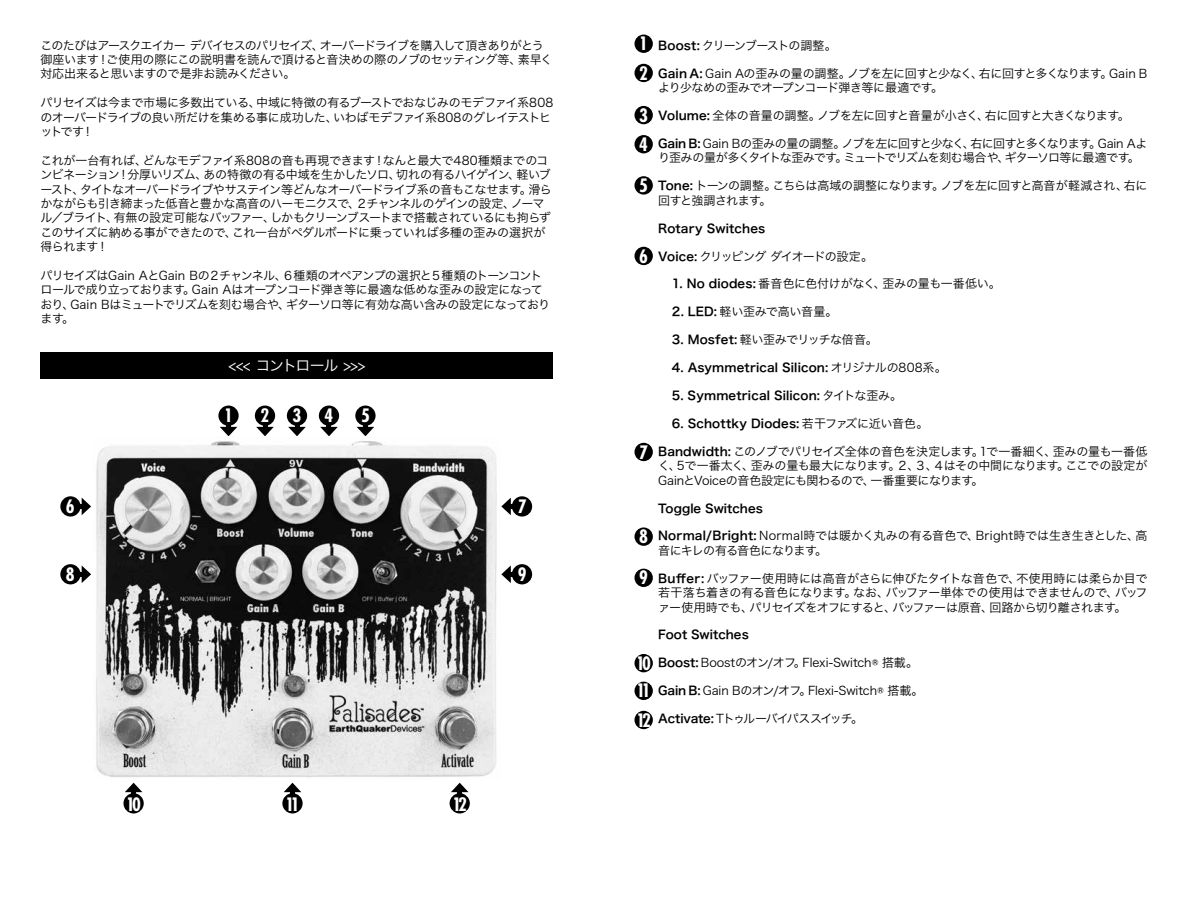
<style>
.page{position:relative;width:1188px;height:918px;background:#fff}
.page>*{position:absolute;margin:0;border:0;box-sizing:border-box;transform-origin:0 0}
.t1{font:700 condensed 18px/28.3px "Futura Std";letter-spacing:-.175em;color:#fff}
.t2{font:15px "Hira Kaku Pro W3";letter-spacing:-.095em;color:#fff}
.t3{font:12px/14.4px "Hira Kaku Pro W3";letter-spacing:-.04em;color:#000}
.t4{font:12px "Hira Kaku Pro W6";letter-spacing:.01em;color:#000}
.t5{font:12px/14.4px "Hira Kaku Pro W3";letter-spacing:-.015em;color:#000}
.t6{font:12px "Hira Kaku Pro W3";letter-spacing:-.01em;color:#000}
.t7{font:12px "Hira Kaku Pro W3";letter-spacing:-.02em;color:#000}
.t8{font:12px "Hira Kaku Pro W3";letter-spacing:-.1em;color:#000}
.t9{font:12px "Hira Kaku Pro W3";letter-spacing:-.085em;color:#000}
.t10{font:12px "Hira Kaku Pro W3";letter-spacing:-.08em;color:#000}
.s1{font-family:"Hira Kaku Pro W6"}
.s2{font-family:"Hira Kaku Pro W3"}
</style>
<div class="page">
<div style="left:634px;top:35px;width:19px;height:18px;background:#000;border-radius:50%"></div>
<div style="left:634px;top:64px;width:19px;height:18px;background:#000;border-radius:50%"></div>
<div style="left:634px;top:106px;width:19px;height:18px;background:#000;border-radius:50%"></div>
<div style="left:634px;top:135px;width:19px;height:18px;background:#000;border-radius:50%"></div>
<div style="left:634px;top:176px;width:19px;height:19px;background:#000;border-radius:50%"></div>
<div style="left:634px;top:247px;width:19px;height:18px;background:#000;border-radius:50%"></div>
<div style="left:634px;top:443px;width:19px;height:18px;background:#000;border-radius:50%"></div>
<div style="left:634px;top:527px;width:19px;height:19px;background:#000;border-radius:50%"></div>
<div style="left:634px;top:569px;width:19px;height:18px;background:#000;border-radius:50%"></div>
<div style="left:634px;top:654px;width:19px;height:18px;background:#000;border-radius:50%"></div>
<div style="left:634px;top:682px;width:19px;height:18px;background:#000;border-radius:50%"></div>
<div style="left:634px;top:711px;width:19px;height:18px;background:#000;border-radius:50%"></div>
<div style="left:40px;top:352px;width:514px;height:27px;background:#000"></div>
<svg style="left:284px;top:783px;width:17px;height:10px"></svg>
<div style="left:282px;top:793px;width:21px;height:20px;background:#000;border-radius:50%"></div>
<svg style="left:125px;top:783px;width:17px;height:10px"></svg>
<div style="left:123px;top:793px;width:21px;height:20px;background:#000;border-radius:50%"></div>
<svg style="left:451px;top:783px;width:18px;height:11px"></svg>
<div style="left:450px;top:793px;width:20px;height:20px;background:#000;border-radius:50%"></div>
<svg style="left:220px;top:426px;width:17px;height:10px"></svg>
<div style="left:218px;top:406px;width:21px;height:20px;background:#000;border-radius:50%"></div>
<svg style="left:256px;top:425px;width:18px;height:11px"></svg>
<div style="left:255px;top:406px;width:20px;height:20px;background:#000;border-radius:50%"></div>
<svg style="left:288px;top:425px;width:18px;height:11px"></svg>
<div style="left:287px;top:406px;width:20px;height:20px;background:#000;border-radius:50%"></div>
<svg style="left:320px;top:425px;width:18px;height:11px"></svg>
<div style="left:319px;top:406px;width:20px;height:20px;background:#000;border-radius:50%"></div>
<svg style="left:357px;top:426px;width:17px;height:10px"></svg>
<div style="left:355px;top:406px;width:21px;height:20px;background:#000;border-radius:50%"></div>
<img style="left:96px;top:441px;width:401px;height:336px">
<svg style="left:81px;top:498px;width:10px;height:17px"></svg>
<div style="left:60px;top:496px;width:21px;height:21px;background:#000;border-radius:50%"></div>
<svg style="left:80px;top:565px;width:11px;height:18px"></svg>
<div style="left:60px;top:564px;width:21px;height:20px;background:#000;border-radius:50%"></div>
<svg style="left:501px;top:498px;width:12px;height:17px"></svg>
<div style="left:512px;top:496px;width:20px;height:21px;background:#000;border-radius:50%"></div>
<svg style="left:501px;top:565px;width:12px;height:18px"></svg>
<div style="left:512px;top:564px;width:20px;height:20px;background:#000;border-radius:50%"></div>
<p class="t3" style="left:40px;top:37px;width:514px">このたびはアースクエイカー デバイセスのパリセイズ、オーバードライブを購入して頂きありがとう御座います！ご使用の際にこの説明書を読んで頂けると音決めの際のノブのセッティング等、素早く対応出来ると思いますので是非お読みください。</p>
<p class="t3" style="left:40px;top:95px;width:514px">パリセイズは今まで市場に多数出ている、中域に特徴の有るブーストでおなじみのモデファイ系808のオーバードライブの良い所だけを集める事に成功した、いわばモデファイ系808のグレイテストヒットです！</p>
<p class="t3" style="left:40px;top:152px;width:513px">これが一台有れば、どんなモデファイ系808の音も再現できます！なんと最大で480種類までのコンビネーション！分厚いリズム、あの特徴の有る中域を生かしたソロ、切れの有るハイゲイン、軽いブースト、タイトなオーバードライブやサステイン等どんなオーバードライブ系の音もこなせます。滑らかながらも引き締まった低音と豊かな高音のハーモニクスで、２チャンネルのゲインの設定、ノーマル／ブライト、有無の設定可能なバッファー、しかもクリーンブスートまで搭載されているにも拘らずこのサイズに納める事ができたので、これ一台がペダルボードに乗っていれば多種の歪みの選択が得られます！</p>
<p class="t3" style="left:40px;top:268px;width:511px">パリセイズはGain AとGain Bの２チャンネル、６種類のオペアンプの選択と５種類のトーンコントロールで成り立っております。Gain Aはオープンコード弾き等に最適な低めな歪みの設定になっており、Gain Bはミュートでリズムを刻む場合や、ギターソロ等に有効な高い含みの設定になっております。</p>
<p class="t2" style="left:229px;top:352px;width:138px">&lt;&lt;&lt; コントロール &gt;&gt;&gt;</p>
<h1 class="t1" style="left:66px;top:492px;width:10px">6</h1>
<h1 class="t1" style="left:66px;top:560px;width:10px">8</h1>
<h1 class="t1" style="left:224px;top:402px;width:10px">1</h1>
<h1 class="t1" style="left:261px;top:402px;width:10px">2</h1>
<h1 class="t1" style="left:293px;top:402px;width:10px">3</h1>
<h1 class="t1" style="left:325px;top:402px;width:10px">4</h1>
<h1 class="t1" style="left:361px;top:402px;width:10px">5</h1>
<h1 class="t1" style="left:518px;top:492px;width:10px">7</h1>
<h1 class="t1" style="left:518px;top:560px;width:10px">9</h1>
<h1 class="t1" style="left:126px;top:790px;width:16px">10</h1>
<h1 class="t1" style="left:285px;top:790px;width:16px">11</h1>
<h1 class="t1" style="left:452px;top:790px;width:16px">12</h1>
<h1 class="t1" style="left:639px;top:29px;width:10px;line-height:29.2px">1<br>2</h1>
<h1 class="t1" style="left:639px;top:101px;width:10px;line-height:29.1px">3<br>4</h1>
<h1 class="t1" style="left:639px;top:171px;width:10px">5</h1>
<p class="t10" style="left:658px;top:35px;width:180px"><span class="s1">Boost:</span> クリーンブーストの調整。</p>
<p class="t3" style="left:658px;top:65px;width:491px"><span class="s1">Gain A:</span> Gain Aの歪みの量の調整。ノブを左に回すと少なく、右に回すと多くなります。Gain Bより少なめの歪みでオープンコード弾き等に最適です。</p>
<p class="t3" style="left:658px;top:108px;width:473px"><span class="s1">Volume:</span> 全体の音量の調整。ノブを左に回すと音量が小さく、右に回すと大きくなります。</p>
<p class="t3" style="left:658px;top:136px;width:491px"><span class="s1">Gain B:</span> Gain Bの歪みの量の調整。ノブを左に回すと少なく、右に回すと多くなります。Gain Aより歪みの量が多くタイトな歪みです。ミュートでリズムを刻む場合や、ギターソロ等に最適です。</p>
<p class="t3" style="left:658px;top:178px;width:491px"><span class="s1">Tone:</span> トーンの調整。こちらは高域の調整になります。ノブを左に回すと高音が軽減され、右に回すと強調されます。</p>
<p class="t4" style="left:658px;top:217px;width:109px">Rotary Switches</p>
<p class="t9" style="left:658px;top:245px;width:216px"><span class="s1">Voice:</span> クリッピング ダイオードの設定。</p>
<p class="t7" style="left:672px;top:273px;width:331px"><span class="s1">1. No diodes:</span> 番音色に色付けがなく、歪みの量も一番低い。</p>
<p class="t3" style="left:672px;top:304px;width:167px"><span class="s1">2. LED:</span> 軽い歪みで高い音量。</p>
<p class="t3" style="left:672px;top:332px;width:207px"><span class="s1">3. Mosfet:</span> 軽い歪みでリッチな倍音。</p>
<p class="t4" style="left:672px;top:357px;width:276px">4. Asymmetrical Silicon: <span class="s2">オリジナルの808系。</span></p>
<p class="t4" style="left:672px;top:385px;width:232px">5. Symmetrical Silicon: <span class="s2">タイトな歪み。</span></p>
<p class="t4" style="left:672px;top:413px;width:258px">6. Schottky Diodes: <span class="s2">若干ファズに近い音色。</span></p>
<p class="t3" style="left:658px;top:443px;width:491px;text-align:justify"><span class="s1">Bandwidth:</span> このノブでパリセイズ全体の音色を決定します。1で一番細く、歪みの量も一番低く、5で一番太く、歪みの量も最大になります。２、３、４はその中間になります。ここでの設定がGainとVoiceの音色設定にも関わるので、一番重要になります。</p>
<p class="t4" style="left:658px;top:497px;width:106px">Toggle Switches</p>
<p class="t5" style="left:658px;top:528px;width:491px"><span class="s1">Normal/Bright:</span> Normal時では暖かく丸みの有る音色で、Bright時では生き生きとした、高音にキレの有る音色になります。</p>
<p class="t3" style="left:658px;top:570px;width:491px;text-align:justify"><span class="s1">Buffer:</span> バッファー使用時には高音がさらに伸びたタイトな音色で、不使用時には柔らか目で若干落ち着きの有る音色になります。なお、バッファー単体での使用はできませんので、バッファー使用時でも、パリセイズをオフにすると、バッファーは原音、回路から切り離されます。</p>
<p class="t4" style="left:658px;top:624px;width:92px">Foot Switches</p>
<p class="t6" style="left:658px;top:652px;width:261px"><span class="s1">Boost:</span> Boostのオン/オフ。Flexi-Switch® 搭載。</p>
<p class="t6" style="left:658px;top:680px;width:267px"><span class="s1">Gain B:</span> Gain Bのオン/オフ。Flexi-Switch® 搭載。</p>
<p class="t8" style="left:658px;top:708px;width:207px"><span class="s1">Activate:</span> Tトゥルーバイパススイッチ。</p>
<h1 class="t1" style="left:639px;top:242px;width:10px">6</h1>
<h1 class="t1" style="left:639px;top:438px;width:10px">7</h1>
<h1 class="t1" style="left:639px;top:523px;width:10px">8</h1>
<h1 class="t1" style="left:639px;top:564px;width:10px">9</h1>
<h1 class="t1" style="left:636px;top:649px;width:16px;text-align:justify">10<br>11<br>12</h1>
</div>
